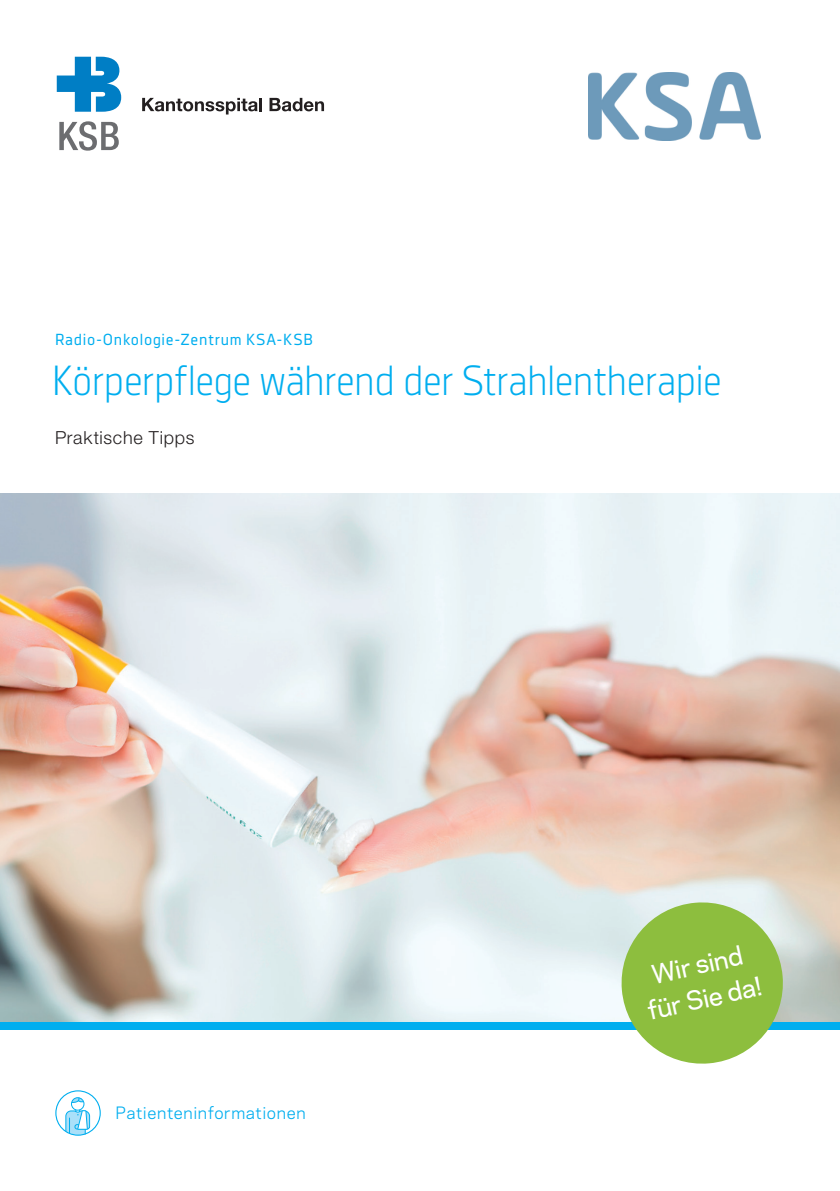
<style>
.page{position:relative;width:840px;height:1191px;background:#fff}
.page>*{position:absolute;margin:0;border:0;box-sizing:border-box;transform-origin:0 0}
.t1{font:300 42px "Decima Nova";color:#00aeef;scale:.95 1}
.t2{font:500 24.4px/34px "Galaxie Polaris";color:#fff;text-align:center}
.t3{font:300 18px "Helvetica Neue LT Std";letter-spacing:.04em;color:#231f20}
.t4{font:16px "Decima Nova";letter-spacing:.045em;color:#00aeef}
.t5{font:16px "Galaxie Polaris";letter-spacing:.035em;color:#00aeef}
</style>
<div class="page">
<img style="left:0;top:493px;width:839px;height:529px">
<div style="left:55px;top:1090px;width:46px;height:45px;border:1px solid #00aeef;border-radius:50%"></div>
<svg style="left:65px;top:1097px;width:25px;height:38px"></svg>
<svg style="left:57px;top:57px;width:64px;height:55px"></svg>
<svg style="left:59px;top:121px;width:60px;height:30px"></svg>
<svg style="left:142px;top:98px;width:120px;height:16px"></svg>
<svg style="left:269px;top:98px;width:55px;height:13px"></svg>
<div style="left:0;top:1022px;width:839px;height:7px;background:#00aeef"></div>
<svg style="left:617px;top:899px;width:169px;height:165px"></svg>
<img style="left:588px;top:72px;width:172px;height:69px">
<p class="t4" style="left:55px;top:330px;width:259px">Radio-Onkologie-Zentrum KSA-KSB</p>
<p class="t1" style="left:52px;top:356px;width:705px">Körperpflege während der Strahlentherapie</p>
<p class="t3" style="left:55px;top:426px;width:141px">Praktische Tipps</p>
<p class="t5" style="left:116px;top:1100px;width:191px">Patienteninformationen</p>
<p class="t2" style="left:636px;top:959px;width:118px;rotate:-12deg">Wir sind für Sie da!</p>
</div>
